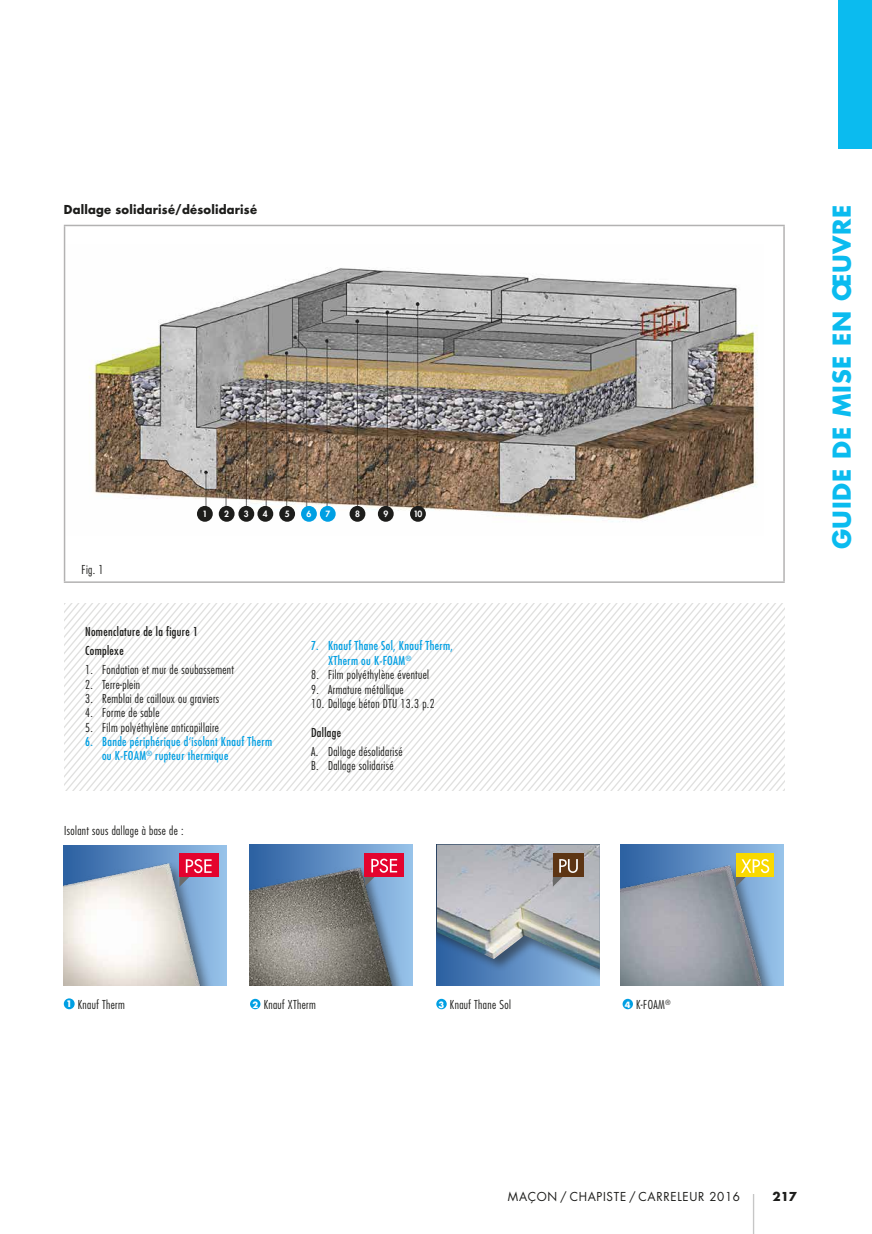
<style>
.page{position:relative;width:872px;height:1234px;background:#fff}
.page>*{position:absolute;margin:0;border:0;box-sizing:border-box;transform-origin:0 0}
.t1{font:700 24px "Futura Std";letter-spacing:.03em;color:#0bbbef}
.Légende_Ok_MEO{font:300 condensed 12px "Futura Std";letter-spacing:.03em;color:#1d1d1b}
.Légende_Ok_MEO-2{font:condensed 12px/14.2px "Futura Std";letter-spacing:.03em;color:#009fe3}
.titre_légende_schém{font:condensed 12px "Futura Std";letter-spacing:.03em;color:#1d1d1b}
.Intertitre_Bold_Noi{font:700 12px "Futura Std";letter-spacing:.015em;color:#1d1d1b;scale:.96 1}
.t2{font:12px "Futura Std";letter-spacing:.06em;color:#1d1d1b}
.Intertitre_Bold_Noi-2{font:700 12px "Futura Std";letter-spacing:.015em;color:#1d1d1b}
.t3{font:700 8.7px "Futura Std";color:#fff}
.Numero_puces{font:800 8.4px "Futura Std";color:#fff}
.t4{font:700 8.4px "Futura Std";color:#fff}
</style>
<div class="page">
<hr style="left:753px;top:1193px;width:1px;height:40px;background:#c6c6c6">
<div style="left:838px;top:0;width:34px;height:149px;background:#0bbbef"></div>
<div style="left:64px;top:998px;width:11px;height:10px;background:#009fe3;border-radius:50%"></div>
<div style="left:250px;top:998px;width:10px;height:10px;background:#009fe3;border-radius:50%"></div>
<div style="left:436px;top:998px;width:11px;height:10px;background:#009fe3;border-radius:50%"></div>
<div style="left:622px;top:998px;width:11px;height:10px;background:#009fe3;border-radius:50%"></div>
<img style="left:89px;top:268px;width:669px;height:254px">
<div style="left:197px;top:506px;width:16px;height:15px;background:#1d1d1b;border-radius:50%"></div>
<div style="left:219px;top:506px;width:15px;height:15px;background:#1d1d1b;border-radius:50%"></div>
<div style="left:238px;top:506px;width:16px;height:15px;background:#1d1d1b;border-radius:50%"></div>
<div style="left:257px;top:506px;width:16px;height:15px;background:#1d1d1b;border-radius:50%"></div>
<div style="left:279px;top:506px;width:16px;height:15px;background:#1d1d1b;border-radius:50%"></div>
<div style="left:301px;top:506px;width:16px;height:15px;background:#009fe3;border-radius:50%"></div>
<div style="left:320px;top:506px;width:16px;height:15px;background:#009fe3;border-radius:50%"></div>
<div style="left:349px;top:506px;width:16px;height:15px;background:#1d1d1b;border-radius:50%"></div>
<div style="left:378px;top:506px;width:16px;height:15px;background:#1d1d1b;border-radius:50%"></div>
<div style="left:410px;top:506px;width:16px;height:15px;background:#1d1d1b;border-radius:50%"></div>
<hr style="left:783px;top:226px;width:1px;height:355px;background:#b3b2b2">
<hr style="left:64px;top:225px;width:720px;height:1px;background:#b3b2b2">
<hr style="left:64px;top:226px;width:1px;height:355px;background:#b3b2b2">
<hr style="left:64px;top:581px;width:720px;height:1px;background:#b3b2b2">
<svg style="left:363px;top:603px;width:421px;height:187px"></svg>
<div style="left:437px;top:844px;width:163px;height:141px;background:#1d1d1b;opacity:.5"></div>
<img style="left:437px;top:844px;width:163px;height:125px">
<div style="left:620px;top:844px;width:163px;height:141px;background:linear-gradient(to right,#2b5ea0,#97c1e9)"></div>
<img style="left:620px;top:865px;width:163px;height:120px">
<div style="left:250px;top:844px;width:162px;height:141px;background:linear-gradient(to right,#2b5fa1,#98bee6)"></div>
<img style="left:250px;top:867px;width:162px;height:118px">
<div style="left:365px;top:853px;width:39px;height:23px;background:#e4032e"></div>
<svg style="left:365px;top:858px;width:32px;height:28px"></svg>
<div style="left:553px;top:853px;width:30px;height:23px;background:#5d3514"></div>
<svg style="left:553px;top:859px;width:25px;height:27px"></svg>
<div style="left:736px;top:853px;width:38px;height:24px;background:#f9d900"></div>
<svg style="left:736px;top:859px;width:33px;height:27px"></svg>
<div style="left:64px;top:844px;width:163px;height:141px;background:linear-gradient(to right,#2a60a2,#99bee6)"></div>
<div style="left:64px;top:860px;width:163px;height:125px;background:#1d1d1b;opacity:.5"></div>
<img style="left:64px;top:863px;width:149px;height:122px">
<div style="left:179px;top:853px;width:39px;height:24px;background:#e4032e"></div>
<svg style="left:179px;top:859px;width:33px;height:27px"></svg>
<p class="Intertitre_Bold_Noi" style="left:64px;top:202px;width:203px">Dallage solidarisé/désolidarisé</p>
<p class="Légende_Ok_MEO" style="left:82px;top:562px;width:24px">Fig. 1</p>
<p class="Numero_puces" style="left:202px;top:509px;width:6px">1</p>
<p class="Numero_puces" style="left:224px;top:509px;width:6px">2</p>
<p class="Numero_puces" style="left:244px;top:509px;width:6px">3</p>
<p class="Numero_puces" style="left:263px;top:509px;width:6px">4</p>
<p class="Numero_puces" style="left:285px;top:509px;width:6px">5</p>
<p class="Numero_puces" style="left:306px;top:509px;width:6px">6</p>
<p class="Numero_puces" style="left:325px;top:509px;width:6px">7</p>
<p class="Numero_puces" style="left:355px;top:509px;width:6px">8</p>
<p class="Numero_puces" style="left:383px;top:509px;width:6px">9</p>
<p class="Numero_puces" style="left:413px;top:509px;width:11px">10</p>
<p class="titre_légende_schém" style="left:85px;top:624px;width:114px">Nomenclature de la figure 1</p>
<p class="titre_légende_schém" style="left:85px;top:643px;width:40px">Complexe</p>
<p class="Légende_Ok_MEO" style="left:85px;top:662px;width:150px">1. Fondation et mur de soubassement</p>
<p class="Légende_Ok_MEO" style="left:85px;top:676px;width:57px">2. Terre-plein</p>
<p class="Légende_Ok_MEO" style="left:85px;top:691px;width:136px">3. Remblai de cailloux ou graviers</p>
<p class="Légende_Ok_MEO" style="left:85px;top:705px;width:76px">4. Forme de sable</p>
<p class="Légende_Ok_MEO" style="left:85px;top:720px;width:135px">5. Film polyéthylène anticapillaire</p>
<p class="Légende_Ok_MEO-2" style="left:102px;top:734px;width:172px;text-indent:-17px">6. Bande périphérique d‘isolant Knauf Therm ou K-FOAM<sup>®</sup> rupteur thermique</p>
<p class="Légende_Ok_MEO" style="left:64px;top:823px;width:121px">Isolant sous dallage à base de :</p>
<p class="Légende_Ok_MEO-2" style="left:328px;top:638px;width:126px;text-indent:-17px">7. Knauf Thane Sol, Knauf Therm,<br>XTherm ou K-FOAM<sup>®</sup></p>
<p class="Légende_Ok_MEO" style="left:311px;top:667px;width:120px">8. Film polyéthylène éventuel</p>
<p class="Légende_Ok_MEO" style="left:311px;top:681px;width:94px">9. Armature métallique</p>
<p class="Légende_Ok_MEO" style="left:311px;top:696px;width:125px">10. Dallage béton DTU 13.3 p.2</p>
<p class="titre_légende_schém" style="left:311px;top:725px;width:32px">Dallage</p>
<p class="Légende_Ok_MEO" style="left:311px;top:744px;width:93px">A. Dallage désolidarisé</p>
<p class="Légende_Ok_MEO" style="left:311px;top:758px;width:84px">B. Dallage solidarisé</p>
<p class="t3" style="left:66px;top:998px;width:8px">1</p>
<p class="Légende_Ok_MEO" style="left:78px;top:997px;width:49px">Knauf Therm</p>
<p class="t4" style="left:252px;top:998px;width:7px">2</p>
<p class="Légende_Ok_MEO" style="left:264px;top:997px;width:54px">Knauf XTherm</p>
<p class="t4" style="left:438px;top:998px;width:7px">3</p>
<p class="Légende_Ok_MEO" style="left:450px;top:997px;width:62px">Knauf Thane Sol</p>
<p class="t4" style="left:625px;top:998px;width:7px">4</p>
<p class="Légende_Ok_MEO" style="left:636px;top:997px;width:36px">K-FOAM<sup>®</sup></p>
<h1 class="t1" style="left:825px;top:549px;width:346px;rotate:-90deg">GUIDE DE MISE EN ŒUVRE</h1>
<p class="t2" style="left:508px;top:1188px;width:234px">MAÇON / CHAPISTE / CARRELEUR 2016</p>
<p class="Intertitre_Bold_Noi-2" style="left:772px;top:1187px;width:26px">217</p>
</div>
